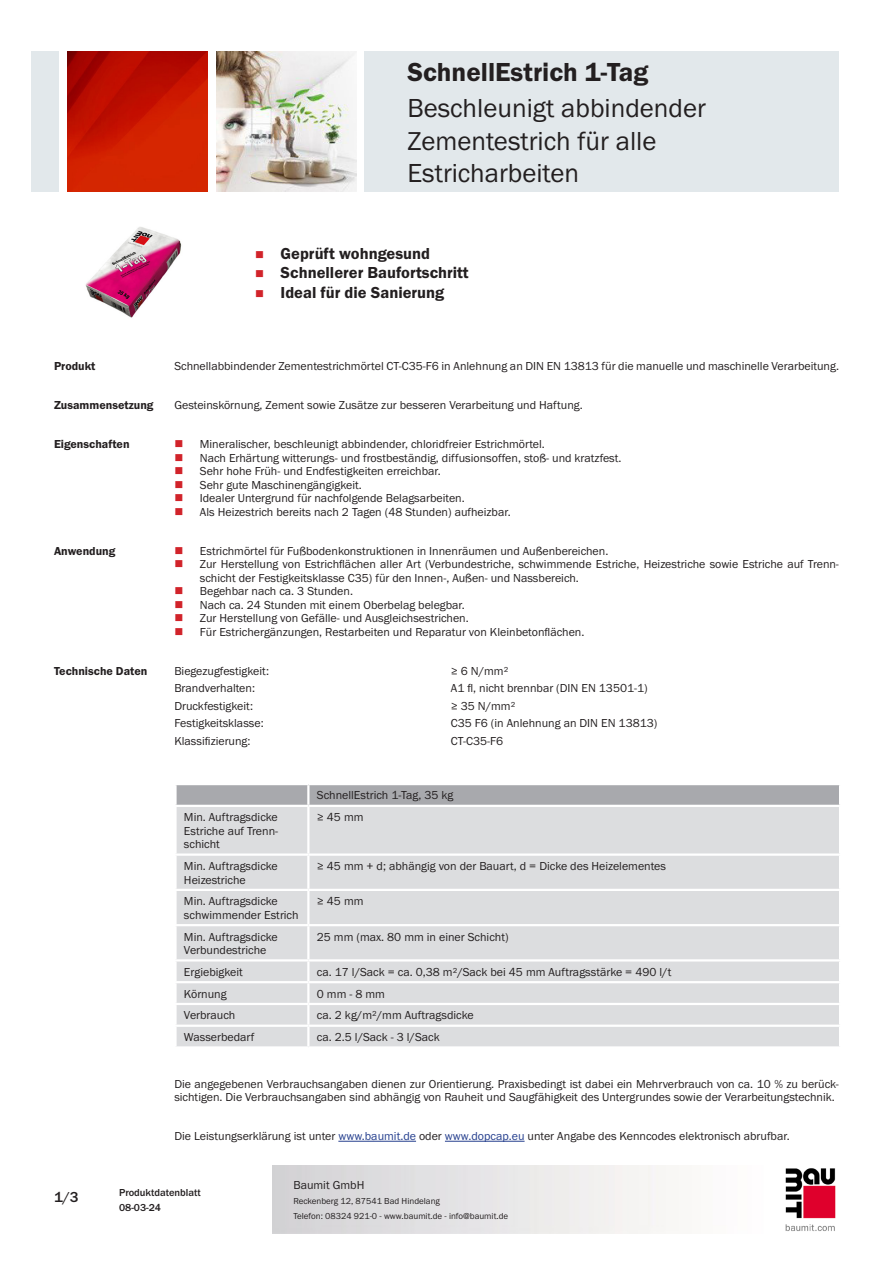
<style>
.page{position:relative;width:893px;height:1263px;background:#fff}
.page>*{position:absolute;margin:0;border:0;box-sizing:border-box;transform-origin:0 0}
.PDS_Produktname_Land{font:27px/32.4px "BM Franklin Gothic URW Boo";color:#231f20}
.PDS_Produktname{font:27px "BM Franklin Gothic URW Dem";color:#231f20}
.t1{font:16.5px "BM Franklin Gothic URW Dem";color:#231f20}
.t2{font:500 15px "BM Franklin Gothic URW";color:#231f20}
.PDS_Standard{font:12px/13.5px "BM Franklin Gothic URW Boo";color:#231f20}
.PDS_Standard_linksbü{font:12px/13.5px "BM Franklin Gothic URW Boo";color:#231f20}
.PDS_Header{font:12px "BM Franklin Gothic URW Dem";color:#231f20}
.t3{font:500 10.5px/15px "BM Franklin Gothic URW";color:#231f20}
.t4{font:9px/15px "BM Franklin Gothic URW Boo";color:#231f20}
.s1{color:#253f8e}
</style>
<div class="page">
<img style="left:785px;top:1168px;width:51px;height:63px">
<div style="left:32px;top:51px;width:27px;height:140px;background:#e2e8eb"></div>
<img style="left:68px;top:52px;width:140px;height:139px">
<img style="left:216px;top:51px;width:141px;height:140px">
<div style="left:365px;top:51px;width:474px;height:140px;background:#e2e8eb"></div>
<img style="left:85px;top:227px;width:97px;height:91px">
<svg style="left:177px;top:785px;width:662px;height:20px;background:#aaabae"></svg>
<div style="left:177px;top:807px;width:662px;height:239px;background:#dcdddf"></div>
<hr style="left:307px;top:785px;width:2px;height:20px;background:#fff">
<hr style="left:307px;top:807px;width:2px;height:46px;background:#fff">
<hr style="left:174px;top:853px;width:134px;height:3px;background:#fff">
<hr style="left:308px;top:853px;width:533px;height:3px;background:#fff">
<hr style="left:307px;top:856px;width:2px;height:33px;background:#fff">
<hr style="left:174px;top:889px;width:134px;height:2px;background:#fff">
<hr style="left:308px;top:889px;width:533px;height:2px;background:#fff">
<hr style="left:307px;top:891px;width:2px;height:33px;background:#fff">
<hr style="left:174px;top:924px;width:134px;height:2px;background:#fff">
<hr style="left:308px;top:924px;width:533px;height:2px;background:#fff">
<hr style="left:307px;top:926px;width:2px;height:33px;background:#fff">
<hr style="left:174px;top:959px;width:134px;height:2px;background:#fff">
<hr style="left:308px;top:959px;width:533px;height:2px;background:#fff">
<hr style="left:307px;top:961px;width:2px;height:20px;background:#fff">
<hr style="left:174px;top:981px;width:134px;height:2px;background:#fff">
<hr style="left:308px;top:981px;width:533px;height:2px;background:#fff">
<hr style="left:307px;top:983px;width:2px;height:20px;background:#fff">
<hr style="left:174px;top:1003px;width:134px;height:2px;background:#fff">
<hr style="left:308px;top:1003px;width:533px;height:2px;background:#fff">
<hr style="left:174px;top:1024px;width:134px;height:3px;background:#fff">
<hr style="left:308px;top:1024px;width:533px;height:3px;background:#fff">
<svg style="left:307px;top:1005px;width:2px;height:41px"></svg>
<hr style="left:338px;top:1141px;width:78px;height:1px;background:#253f8e">
<hr style="left:445px;top:1141px;width:80px;height:1px;background:#253f8e">
<p class="PDS_Produktname" style="left:407px;top:55px;width:243px">SchnellEstrich 1-Tag</p>
<p class="PDS_Produktname_Land" style="left:407px;top:92px;width:300px">Beschleunigt abbindender<br>Zementestrich für alle<br>Estricharbeiten</p>
<p class="t1" style="left:281px;top:243px;width:151px">Geprüft wohngesund</p>
<p class="t1" style="left:281px;top:263px;width:190px">Schnellerer Baufortschritt</p>
<p class="t1" style="left:281px;top:282px;width:165px">Ideal für die Sanierung</p>
<p class="PDS_Header" style="left:54px;top:359px;width:43px">Produkt</p>
<p class="PDS_Standard" style="left:174px;top:360px;width:666px">Schnellabbindender Zementestrichmörtel CT-C35-F6 in Anlehnung an DIN EN 13813 für die manuelle und maschinelle Verarbeitung.</p>
<p class="PDS_Header" style="left:54px;top:398px;width:101px">Zusammensetzung</p>
<p class="PDS_Standard" style="left:174px;top:399px;width:410px">Gesteinskörnung, Zement sowie Zusätze zur besseren Verarbeitung und Haftung.</p>
<p class="PDS_Header" style="left:54px;top:437px;width:77px">Eigenschaften</p>
<p class="PDS_Standard" style="left:200px;top:438px;width:347px">Mineralischer, beschleunigt abbindender, chloridfreier Estrichmörtel.</p>
<p class="PDS_Standard" style="left:200px;top:451px;width:423px">Nach Erhärtung witterungs- und frostbeständig, diffusionsoffen, stoß- und kratzfest.</p>
<p class="PDS_Standard" style="left:200px;top:465px;width:242px">Sehr hohe Früh- und Endfestigkeiten erreichbar.</p>
<p class="PDS_Standard" style="left:200px;top:478px;width:163px">Sehr gute Maschinengängigkeit.</p>
<p class="PDS_Standard" style="left:200px;top:492px;width:266px">Idealer Untergrund für nachfolgende Belagsarbeiten.</p>
<p class="PDS_Standard" style="left:200px;top:505px;width:312px">Als Heizestrich bereits nach 2 Tagen (48 Stunden) aufheizbar.</p>
<p class="PDS_Header" style="left:54px;top:543px;width:63px">Anwendung</p>
<p class="PDS_Standard" style="left:200px;top:544px;width:410px">Estrichmörtel für Fußbodenkonstruktionen in Innenräumen und Außenbereichen.</p>
<p class="PDS_Standard" style="left:200px;top:557px;width:641px">Zur Herstellung von Estrichflächen aller Art (Verbundestriche, schwimmende Estriche, Heizestriche sowie Estriche auf Trenn&shy;schicht der Festigkeitsklasse C35) für den Innen-, Außen- und Nassbereich.</p>
<p class="PDS_Standard" style="left:200px;top:584px;width:155px">Begehbar nach ca. 3 Stunden.</p>
<p class="PDS_Standard" style="left:200px;top:598px;width:267px">Nach ca. 24 Stunden mit einem Oberbelag belegbar.</p>
<p class="PDS_Standard" style="left:200px;top:611px;width:270px">Zur Herstellung von Gefälle- und Ausgleichsestrichen.</p>
<p class="PDS_Standard" style="left:200px;top:625px;width:386px">Für Estrichergänzungen, Restarbeiten und Reparatur von Kleinbetonflächen.</p>
<p class="PDS_Header" style="left:54px;top:663px;width:95px">Technische Daten</p>
<p class="PDS_Standard_linksbü" style="left:174px;top:664px;width:96px">Biegezugfestigkeit:</p>
<p class="PDS_Standard_linksbü" style="left:451px;top:664px;width:59px">≥ 6 N/mm²</p>
<p class="PDS_Standard_linksbü" style="left:174px;top:681px;width:82px">Brandverhalten:</p>
<p class="PDS_Standard_linksbü" style="left:451px;top:681px;width:198px">A1 fl, nicht brennbar (DIN EN 13501-1)</p>
<p class="PDS_Standard_linksbü" style="left:174px;top:699px;width:80px">Druckfestigkeit:</p>
<p class="PDS_Standard_linksbü" style="left:451px;top:699px;width:66px">≥ 35 N/mm²</p>
<p class="PDS_Standard_linksbü" style="left:174px;top:717px;width:91px">Festigkeitsklasse:</p>
<p class="PDS_Standard_linksbü" style="left:451px;top:717px;width:208px">C35 F6 (in Anlehnung an DIN EN 13813)</p>
<p class="PDS_Standard_linksbü" style="left:174px;top:734px;width:78px">Klassifizierung:</p>
<p class="PDS_Standard_linksbü" style="left:451px;top:734px;width:54px">CT-C35-F6</p>
<p class="PDS_Standard_linksbü" style="left:317px;top:789px;width:138px">SchnellEstrich 1-Tag, 35 kg</p>
<p class="PDS_Standard_linksbü" style="left:184px;top:811px;width:96px;text-align:justify">Min. Auftragsdicke Estriche auf Trenn&shy;schicht</p>
<p class="PDS_Standard_linksbü" style="left:317px;top:811px;width:48px">≥ 45 mm</p>
<p class="PDS_Standard_linksbü" style="left:184px;top:859px;width:95px">Min. Auftragsdicke<br>Heizestriche</p>
<p class="PDS_Standard_linksbü" style="left:317px;top:859px;width:351px">≥ 45 mm + d; abhängig von der Bauart, d = Dicke des Heizelementes</p>
<p class="PDS_Standard_linksbü" style="left:184px;top:895px;width:116px">Min. Auftragsdicke schwimmender Estrich</p>
<p class="PDS_Standard_linksbü" style="left:317px;top:895px;width:48px">≥ 45 mm</p>
<p class="PDS_Standard_linksbü" style="left:184px;top:930px;width:95px">Min. Auftragsdicke<br>Verbundestriche</p>
<p class="PDS_Standard_linksbü" style="left:317px;top:930px;width:193px">25 mm (max. 80 mm in einer Schicht)</p>
<p class="PDS_Standard_linksbü" style="left:184px;top:965px;width:60px">Ergiebigkeit</p>
<p class="PDS_Standard_linksbü" style="left:317px;top:965px;width:356px">ca. 17 l/Sack = ca. 0,38 m²/Sack bei 45 mm Auftragsstärke = 490 l/t</p>
<p class="PDS_Standard_linksbü" style="left:184px;top:987px;width:44px">Körnung</p>
<p class="PDS_Standard_linksbü" style="left:317px;top:987px;width:70px">0 mm - 8 mm</p>
<p class="PDS_Standard_linksbü" style="left:184px;top:1009px;width:53px">Verbrauch</p>
<p class="PDS_Standard_linksbü" style="left:317px;top:1009px;width:158px">ca. 2 kg/m²/mm Auftragsdicke</p>
<p class="PDS_Standard_linksbü" style="left:184px;top:1030px;width:72px">Wasserbedarf</p>
<p class="PDS_Standard_linksbü" style="left:317px;top:1030px;width:124px">ca. 2.5 l/Sack - 3 l/Sack</p>
<p class="PDS_Standard" style="left:174px;top:1077px;width:666px">Die angegebenen Verbrauchsangaben dienen zur Orientierung. Praxisbedingt ist dabei ein Mehrverbrauch von ca. 10 % zu berück&shy;sichtigen. Die Verbrauchsangaben sind abhängig von Rauheit und Saugfähigkeit des Untergrundes sowie der Verarbeitungstechnik.</p>
<p class="PDS_Standard" style="left:174px;top:1129px;width:617px">Die Leistungserklärung ist unter <span class="s1">www.baumit.de</span> oder <span class="s1">www.dopcap.eu</span> unter Angabe des Kenncodes elektronisch abrufbar.</p>
<p class="t2" style="left:54px;top:1188px;width:26px">1/3</p>
<p class="t3" style="left:119px;top:1185px;width:83px">Produktdatenblatt<br>08-03-24</p>
<p class="PDS_Standard" style="left:293px;top:1178px;width:73px">Baumit GmbH</p>
<p class="t4" style="left:293px;top:1193px;width:216px">Reckenberg 12, 87541 Bad Hindelang<br>Telefon: 08324 921-0 - www.baumit.de - info@baumit.de</p>
</div>
